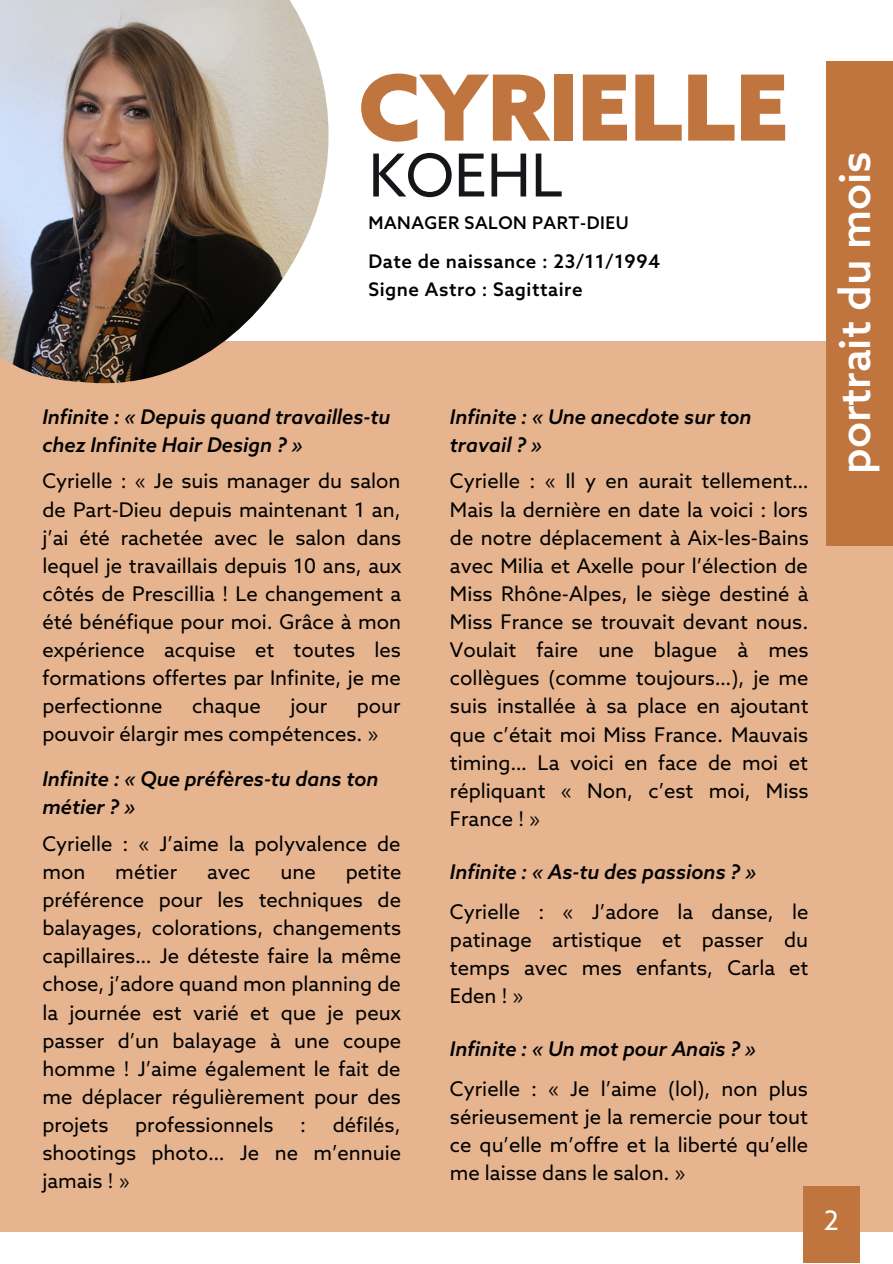
<style>
.page{position:relative;width:893px;height:1264px;background:#fff}
.page>*{position:absolute;margin:0;border:0;box-sizing:border-box;transform-origin:0 0}
.t1{font:900 91.2px "Azo Sans";color:#c1753e}
.t2{font:59.25px "Azo Sans";color:#14161a}
.t3{font:500 42.75px "Azo Sans";color:#fff}
.t4{font:26.85px "Azo Sans";color:#fff}
.t5{font:20.25px/28px "Azo Sans";color:#000;text-align:justify}
.t6{font:italic 500 20.25px/28px "Azo Sans";color:#000}
.t7{font:500 18.75px/28px "Azo Sans";letter-spacing:.03em;color:#000}
.t8{font:500 17.4px "Azo Sans";letter-spacing:.03em;color:#000}
</style>
<div class="page">
<div style="left:0;top:341px;width:892px;height:890px;background:#e6b48f"></div>
<div style="left:825px;top:61px;width:67px;height:484px;background:#c1753e"></div>
<div style="left:803px;top:1186px;width:56px;height:76px;background:#c1753e"></div>
<img style="left:0;top:0;width:329px;height:384px">
<h1 class="t1" style="left:358px;top:61px;width:431px">CYRIELLE</h1>
<h2 class="t2" style="left:368px;top:145px;width:196px">KOEHL</h2>
<p class="t8" style="left:368px;top:214px;width:262px">MANAGER SALON PART-DIEU</p>
<p class="t7" style="left:368px;top:248px;width:293px">Date de naissance : 23/11/1994<br>Signe Astro : Sagittaire</p>
<p class="t6" style="left:42px;top:404px;width:349px">Infinite : « Depuis quand travailles-tu chez Infinite Hair Design ? »</p>
<p class="t5" style="left:42px;top:469px;width:360px">Cyrielle : « Je suis manager du salon de Part-Dieu depuis maintenant 1 an, j’ai été rachetée avec le salon dans lequel je travaillais depuis 10 ans, aux côtés de Prescillia ! Le changement a été bénéfique pour moi. Grâce à mon expérience acquise et toutes les formations offertes par Infinite, je me perfectionne</p>
<p class="t5" style="left:192px;top:693px;width:70px">chaque</p>
<p class="t5" style="left:290px;top:693px;width:38px">jour</p>
<p class="t5" style="left:42px;top:693px;width:360px;text-indent:314px">pour pouvoir élargir mes compétences. »</p>
<p class="t6" style="left:42px;top:766px;width:337px">Infinite : « Que préfères-tu dans ton métier ? »</p>
<p class="t5" style="left:42px;top:831px;width:359px">Cyrielle : « J’aime la polyvalence de mon</p>
<p class="t5" style="left:115px;top:859px;width:63px">métier</p>
<p class="t5" style="left:207px;top:859px;width:45px">avec</p>
<p class="t5" style="left:280px;top:859px;width:37px">une</p>
<p class="t5" style="left:42px;top:859px;width:360px;text-indent:303px">petite préférence pour les techniques de balayages, colorations, changements capillaires… Je déteste faire la même chose, j’adore quand mon planning de la journée est varié et que je peux passer d’un balayage à une coupe homme ! J’aime également le fait de me déplacer régulièrement pour des projets</p>
<p class="t5" style="left:42px;top:1112px;width:360px;text-indent:290px">défilés, shootings photo… Je ne m’ennuie jamais ! »</p>
<p class="t5" style="left:135px;top:1112px;width:140px">professionnels</p>
<p class="t5" style="left:300px;top:1112px;width:7px">:</p>
<p class="t6" style="left:450px;top:404px;width:303px">Infinite : « Une anecdote sur ton travail ? »</p>
<p class="t5" style="left:450px;top:469px;width:360px">Cyrielle : « Il y en aurait tellement… Mais la dernière en date la voici : lors de notre déplacement à Aix-les-Bains avec Milia et Axelle pour l’élection de Miss Rhône-Alpes, le siège destiné à Miss France se trouvait devant nous.<br>Voulait faire une blague à mes collègues (comme toujours…), je me suis installée à sa place en ajoutant que c’était moi Miss France. Mauvais timing… La voici en face de moi et répliquant « Non, c’est moi, Miss France ! »</p>
<p class="t6" style="left:450px;top:859px;width:308px">Infinite : « As-tu des passions ? »</p>
<p class="t5" style="left:450px;top:899px;width:360px">Cyrielle : « J’adore la danse, le patinage artistique et passer du temps avec mes enfants, Carla et Eden ! »</p>
<p class="t6" style="left:450px;top:1036px;width:308px">Infinite : « Un mot pour Anaïs ? »</p>
<p class="t5" style="left:450px;top:1076px;width:360px">Cyrielle : « Je l’aime (lol), non plus sérieusement je la remercie pour tout ce qu’elle m’offre et la liberté qu’elle me laisse dans le salon. »</p>
<h3 class="t3" style="left:832px;top:474px;width:324px;rotate:-90deg">portrait du mois</h3>
<h3 class="t4" style="left:823px;top:1206px;width:17px">2</h3>
</div>
